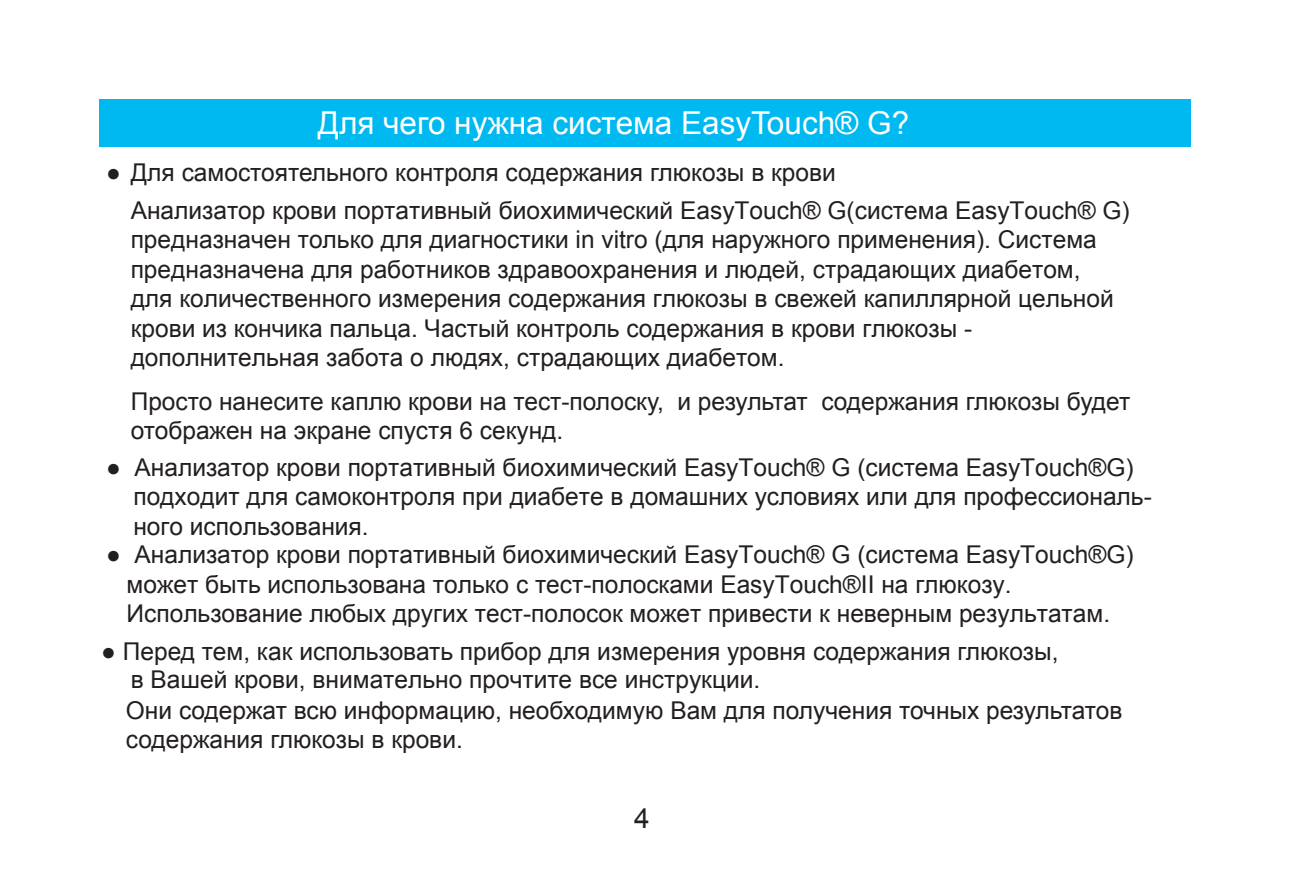
<style>
.page{position:relative;width:1290px;height:893px;background:#fff}
.page>*{position:absolute;margin:0;border:0;box-sizing:border-box;transform-origin:0 0}
.t1{font:31.5px "Arial";color:#fff}
.t2{font:28px "Arial";color:#231f20}
.t3{font:24.5px/29.4px "Arial";color:#231f20}
</style>
<div class="page">
<div style="left:99px;top:99px;width:1092px;height:48px;background:#00b9f1"></div>
<p class="t1" style="left:318px;top:103px;width:593px">Для чего нужна система EasyTouch® G?</p>
<p class="t3" style="left:106px;top:158px;width:731px">● Для самостоятельного контроля содержания глюкозы в крови</p>
<p class="t3" style="left:131px;top:196px;width:1000px">Анализатор крови портативный биохимический EasyTouch® G(система EasyTouch® G) предназначен только для диагностики in vitro (для наружного применения). Система предназначена для работников здравоохранения и людей, страдающих диабетом,<br>для количественного измерения содержания глюкозы в свежей капиллярной цельной крови из кончика пальца. Частый контроль содержания в крови глюкозы - дополнительная забота о людях, страдающих диабетом.</p>
<p class="t3" style="left:131px;top:387px;width:1001px">Просто нанесите каплю крови на тест-полоску, и результат содержания глюкозы будет отображен на экране спустя 6 секунд.</p>
<p class="t3" style="left:133px;top:453px;width:1020px;text-indent:-27px">● Анализатор крови портативный биохимический EasyTouch® G (система EasyTouch®G) подходит для самоконтроля при диабете в домашних условиях или для профессиональ&shy;ного использования.</p>
<p class="t3" style="left:127px;top:540px;width:1008px;text-indent:-20px">● Анализатор крови портативный биохимический EasyTouch® G (система EasyTouch®G) может быть использована только с тест-полосками EasyTouch®II на глюкозу.<br>Использование любых других тест-полосок может привести к неверным результатам.</p>
<p class="t3" style="left:101px;top:637px;width:959px">● Перед тем, как использовать прибор для измерения уровня содержания глюкозы,</p>
<p class="t3" style="left:126px;top:696px;width:998px">Они содержат всю информацию, необходимую Вам для получения точных результатов содержания глюкозы в крови.</p>
<p class="t3" style="left:131px;top:665px;width:631px">в Вашей крови, внимательно прочтите все инструкции.</p>
<p class="t2" style="left:634px;top:800px;width:17px">4</p>
</div>
